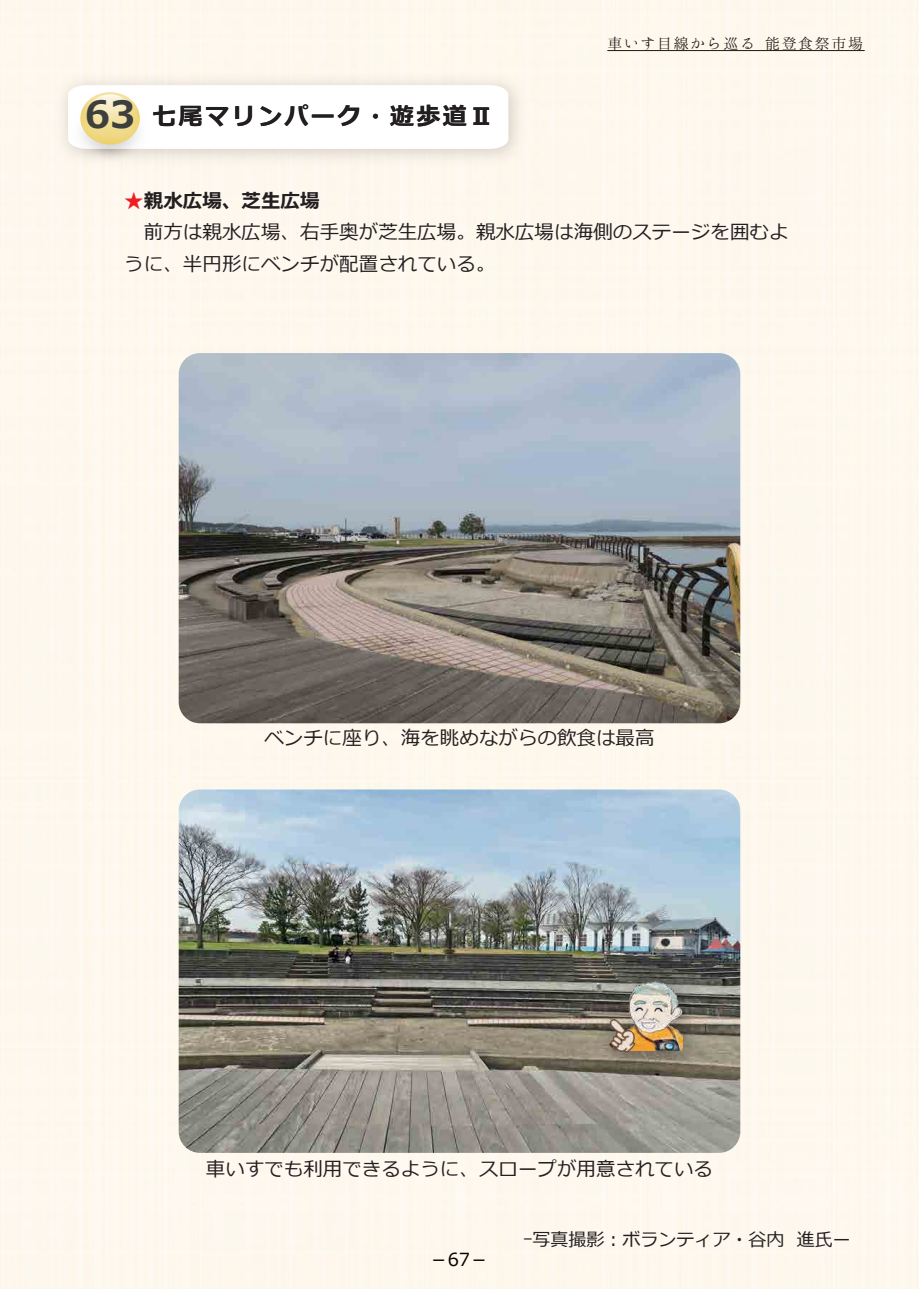
<style>
.page{position:relative;width:919px;height:1289px;background:#fff}
.page>*{position:absolute;margin:0;border:0;box-sizing:border-box;transform-origin:0 0}
.t1{font:700 24px "Meiryo";letter-spacing:.1em;color:#231f20}
.t2{font:19.5px/31.5px "Meiryo";color:#231f20}
.t3{font:18px "Meiryo";color:#231f20}
.t4{font:18px "Meiryo";color:#030303}
.t5{font:16.5px "Hannari Mincho";color:#211814}
.s1{font-size:37.5px;color:#3e3e3f}
.s2{font-family:"Koz Go Pr 6 N";color:#ee1d23}
.s3{font-weight:700}
</style>
<div class="page">
<div style="left:0;top:0;width:918px;height:1288px;background:#fef8ee"></div>
<img style="left:179px;top:789px;width:561px;height:363px">
<img style="left:179px;top:353px;width:561px;height:370px">
<img style="left:590px;top:963px;width:119px;height:117px">
<img style="left:623px;top:977px;width:59px;height:73px">
<img style="left:597px;top:1013px;width:44px;height:46px">
<img style="left:191px;top:64px;width:342px;height:110px">
<svg style="left:191px;top:85px;width:317px;height:64px"></svg>
<img style="left:29px;top:55px;width:162px;height:147px">
<div style="left:35px;top:172px;width:150px;height:26px;background:#fdf8ee"></div>
<img style="left:34px;top:40px;width:153px;height:132px">
<svg style="left:94px;top:95px;width:32px;height:16px"></svg>
<hr style="left:607px;top:50px;width:257px;height:1px;background:#211814">
<p class="t1" style="left:85px;top:99px;width:410px"><span class="s1">63</span> 七尾マリンパーク・遊歩道Ⅱ</p>
<p class="t5" style="left:607px;top:34px;width:259px">車いす目線から巡る 能登食祭市場</p>
<p class="t2" style="left:124px;top:186px;width:665px"><span class="s2">★</span><span class="s3">親水広場、芝生広場<br></span>　前方は親水広場、右手奥が芝生広場。親水広場は海側のステージを囲むように、半円形にベンチが配置されている。</p>
<p class="t2" style="left:264px;top:723px;width:391px">ベンチに座り、海を眺めながらの飲食は最高</p>
<p class="t2" style="left:206px;top:1154px;width:508px">車いすでも利用できるように、スロープが用意されている</p>
<p class="t4" style="left:429px;top:1247px;width:60px">－67－</p>
<p class="t3" style="left:523px;top:1226px;width:329px">ｰ写真撮影︓ボランティア・谷内 進氏ー</p>
</div>
